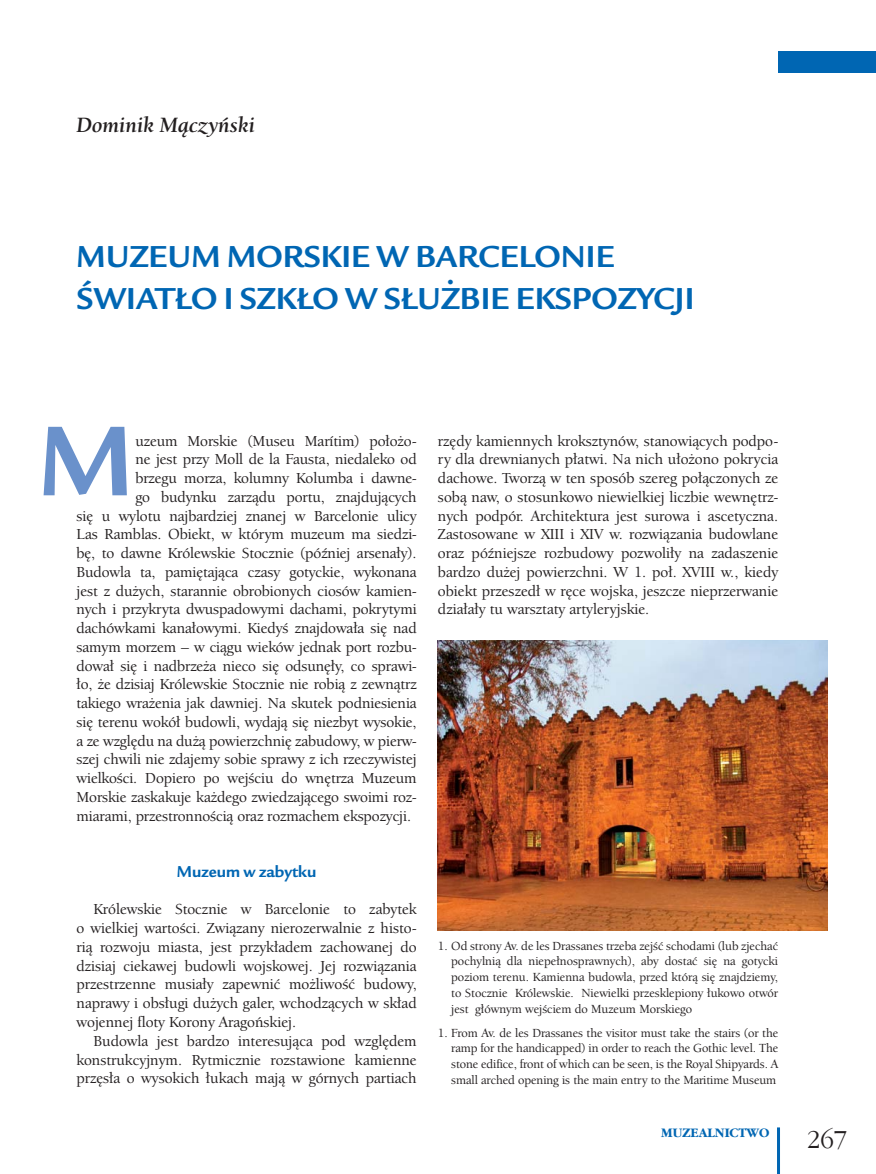
<style>
.page{position:relative;width:876px;height:1174px;background:#fff}
.page>*{position:absolute;margin:0;border:0;box-sizing:border-box;transform-origin:0 0}
.t1{font:700 33px/42px "Legacy San Bk PL";color:#0066b3}
.t2{font:27px "Gatineau";color:#231f20}
.t3{font:italic 700 22.5px "Berk Oldsty Bk PL";color:#231f20}
.t4{font:700 17.25px "Legacy San Bk PL";color:#0066b3}
.t5{font:15.75px/18.8px "Berk Oldsty Md PL";letter-spacing:-.005em;color:#231f20;text-align:justify}
.t6{font:700 13.5px "Gatineau";color:#0066b3}
.t7{font:12.75px/15.8px "Berk Oldsty Md PL";color:#231f20;text-align:justify}
</style>
<div class="page">
<hr style="left:777px;top:1127px;width:3px;height:46px;background:#0066b3">
<div style="left:778px;top:52px;width:98px;height:21px;background:#0066b3"></div>
<svg style="left:44px;top:427px;width:83px;height:68px"></svg>
<img style="left:438px;top:640px;width:389px;height:291px">
<h3 class="t3" style="left:77px;top:115px;width:180px">Dominik Mączyński</h3>
<h1 class="t1" style="left:77px;top:238px;width:619px">MUZEUM MORSKIE W BARCELONIE<br>ŚWIATŁO I SZKŁO W SŁUŻBIE EKSPOZYCJI</h1>
<p class="t5" style="left:135px;top:432px;width:283px">uzeum Morskie (Museu Marítim) położo-</p>
<p class="t5" style="left:135px;top:451px;width:283px">ne jest przy Moll de la Fausta, niedaleko od</p>
<p class="t5" style="left:135px;top:470px;width:283px">brzegu morza, kolumny Kolumba i dawne-</p>
<p class="t5" style="left:135px;top:488px;width:283px">go budynku zarządu portu, znajdujących</p>
<p class="t5" style="left:77px;top:507px;width:342px">się u wylotu najbardziej znanej w Barcelonie ulicy</p>
<p class="t5" style="left:77px;top:526px;width:342px">Las Ramblas. Obiekt, w którym muzeum ma siedzi-</p>
<p class="t5" style="left:77px;top:545px;width:342px">bę, to dawne Królewskie Stocznie (później arsenały).</p>
<p class="t5" style="left:77px;top:563px;width:342px">Budowla ta, pamiętająca czasy gotyckie, wykonana</p>
<p class="t5" style="left:77px;top:582px;width:342px">jest z dużych, starannie obrobionych ciosów kamien-</p>
<p class="t5" style="left:77px;top:601px;width:342px">nych i przykryta dwuspadowymi dachami, pokrytymi</p>
<p class="t5" style="left:77px;top:620px;width:342px">dachówkami kanałowymi. Kiedyś znajdowała się nad</p>
<p class="t5" style="left:77px;top:638px;width:342px">samym morzem – w ciągu wieków jednak port rozbu-</p>
<p class="t5" style="left:77px;top:657px;width:342px">dował się i nadbrzeża nieco się odsunęły, co sprawi-</p>
<p class="t5" style="left:77px;top:676px;width:342px">ło, że dzisiaj Królewskie Stocznie nie robią z zewnątrz</p>
<p class="t5" style="left:77px;top:695px;width:342px">takiego wrażenia jak dawniej. Na skutek podniesienia</p>
<p class="t5" style="left:77px;top:713px;width:342px">się terenu wokół budowli, wydają się niezbyt wysokie,</p>
<p class="t5" style="left:77px;top:732px;width:342px">a ze względu na dużą powierzchnię zabudowy, w pierw-</p>
<p class="t5" style="left:77px;top:751px;width:342px">szej chwili nie zdajemy sobie sprawy z ich rzeczywistej</p>
<p class="t5" style="left:77px;top:770px;width:342px">wielkości. Dopiero po wejściu do wnętrza Muzeum</p>
<p class="t5" style="left:77px;top:788px;width:342px">Morskie zaskakuje każdego zwiedzającego swoimi roz-</p>
<p class="t5" style="left:77px;top:807px;width:336px">miarami, przestronnością oraz rozmachem ekspozycji.</p>
<p class="t4" style="left:177px;top:864px;width:141px">Muzeum w zabytku</p>
<p class="t5" style="left:77px;top:901px;width:342px;text-indent:17px">Królewskie Stocznie w Barcelonie to zabytek o wielkiej wartości. Związany nierozerwalnie z histo&shy;rią rozwoju miasta, jest przykładem zachowanej do dzisiaj ciekawej budowli wojskowej. Jej rozwiązania przestrzenne musiały zapewnić możliwość budowy, naprawy i obsługi dużych galer, wchodzących w skład wojennej floty Korony Aragońskiej.</p>
<p class="t5" style="left:77px;top:1032px;width:342px;text-indent:17px">Budowla jest bardzo interesująca pod względem konstrukcyjnym. Rytmicznie rozstawione kamienne przęsła o wysokich łukach mają w górnych partiach</p>
<p class="t5" style="left:438px;top:432px;width:342px">rzędy kamiennych kroksztynów, stanowiących podpo&shy;ry dla drewnianych płatwi. Na nich ułożono pokrycia dachowe. Tworzą w ten sposób szereg połączonych ze sobą naw, o stosunkowo niewielkiej liczbie wewnętrz&shy;nych podpór. Architektura jest surowa i ascetyczna.<br>Zastosowane w XIII i XIV w. rozwiązania budowlane oraz późniejsze rozbudowy pozwoliły na zadaszenie bardzo dużej powierzchni. W 1. poł. XVIII w., kiedy obiekt przeszedł w ręce wojska, jeszcze nieprzerwanie działały tu warsztaty artyleryjskie.</p>
<p class="t7" style="left:451px;top:938px;width:328px;text-indent:-13px">1. Od strony Av. de les Drassanes trzeba zejść schodami (lub zjechać pochylnią dla niepełnosprawnych), aby dostać się na gotycki poziom terenu. Kamienna budowla, przed którą się znajdziemy, to Stocznie Królewskie. Niewielki przesklepiony łukowo otwór jest głównym wejściem do Muzeum Morskiego</p>
<p class="t7" style="left:451px;top:1025px;width:329px;text-indent:-13px">1. From Av. de les Drassanes the visitor must take the stairs (or the ramp for the handicapped) in order to reach the Gothic level. The stone edifice, front of which can be seen, is the Royal Shipyards. A small arched opening is the main entry to the Maritime Museum</p>
<p class="t6" style="left:661px;top:1127px;width:110px">MUZEALNICTWO</p>
<h2 class="t2" style="left:807px;top:1129px;width:42px">267</h2>
</div>
